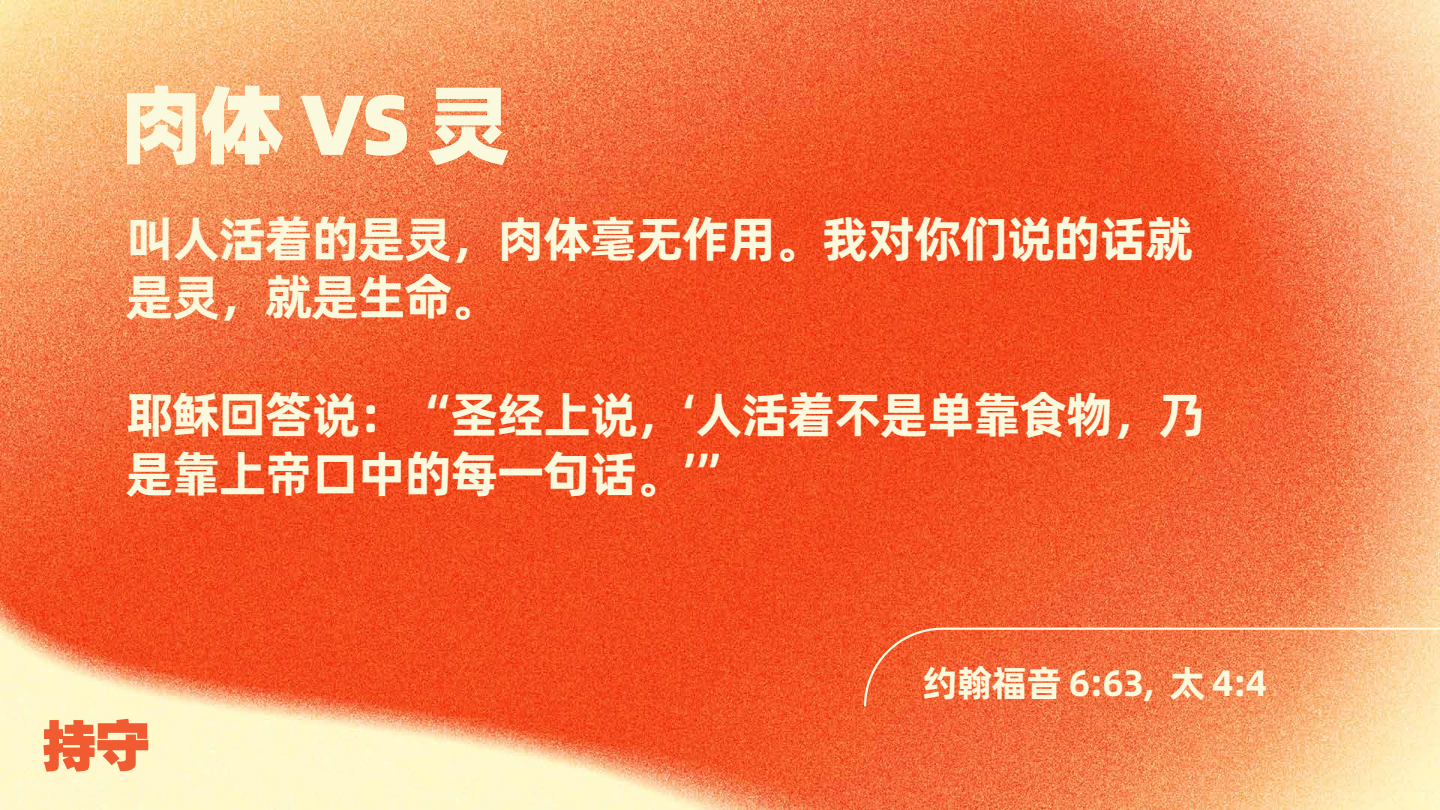
<style>
.page{position:relative;width:1440px;height:810px;background:#fff}
.page>*{position:absolute;margin:0;border:0;box-sizing:border-box;transform-origin:0 0}
.t1{font:800 85.28px "Alibaba Pu Hui Ti";color:#fbf9dd}
.t2{font:700 49.05px/58.9px "Alibaba Pu Hui Ti";letter-spacing:-.04em;color:#fbf9dd}
.t3{font:700 36.75px "Alibaba Pu Hui Ti";letter-spacing:-.04em;color:#fbf9dd}
</style>
<div class="page">
<img style="left:0;top:0;width:1440px;height:810px">
<svg style="left:43px;top:719px;width:105px;height:53px;background:#f69469"></svg>
<svg style="left:863px;top:626px;width:577px;height:83px;background:#f48655"></svg>
<h1 class="t1" style="left:119px;top:55px;width:393px">肉体 VS 灵</h1>
<p class="t2" style="left:126px;top:206px;width:1069px">叫人活着的是灵，肉体毫无作用。我对你们说的话就是灵，就是生命。</p>
<p class="t2" style="left:126px;top:383px;width:1082px">耶稣回答说：“圣经上说，‘人活着不是单靠食物，乃是靠上帝口中的每一句话。’”</p>
<p class="t3" style="left:922px;top:654px;width:347px">约翰福音 6:63, 太 4:4</p>
</div>
